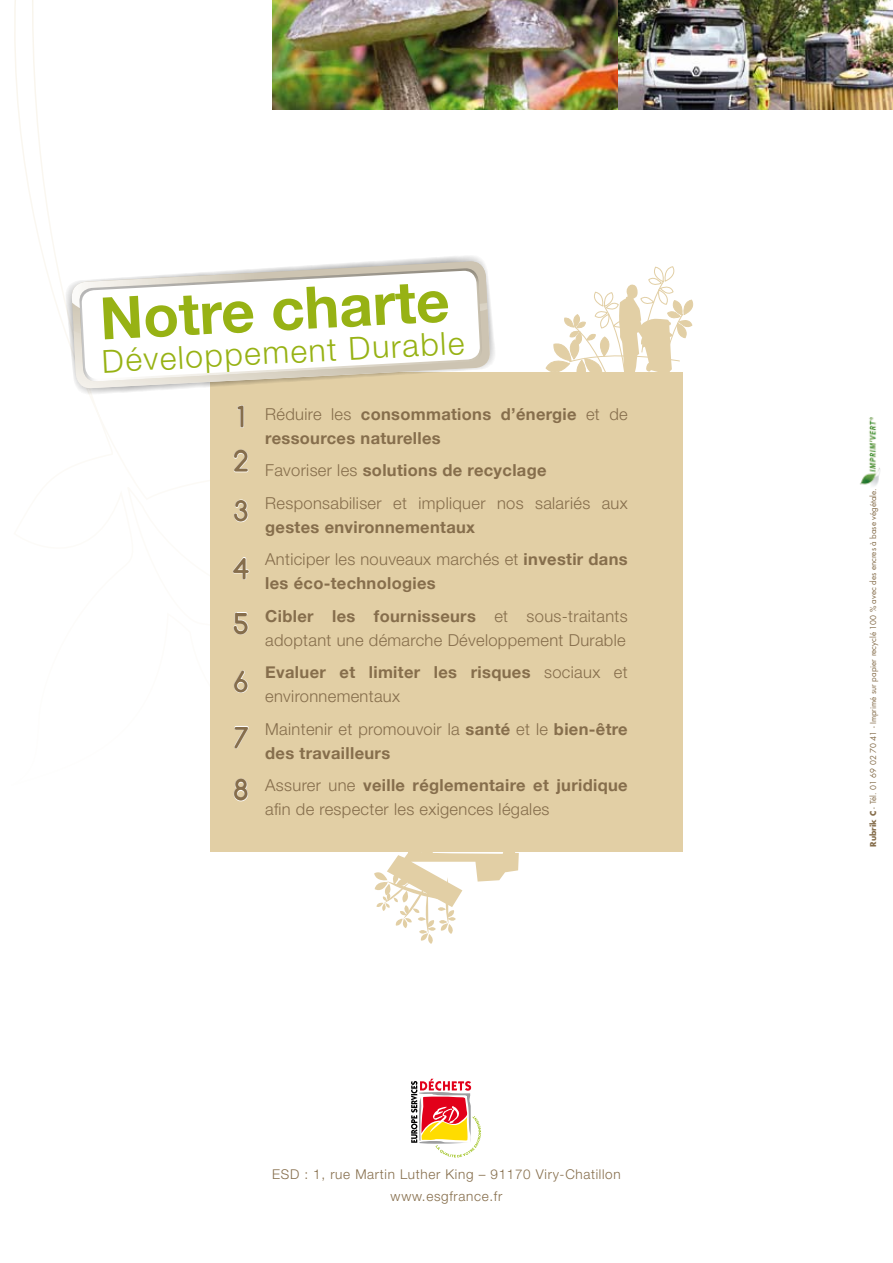
<style>
.page{position:relative;width:893px;height:1263px;background:#fff}
.page>*{position:absolute;margin:0;border:0;box-sizing:border-box;transform-origin:0 0}
.t1{font:700 58.5px "Helvetica Neue";color:#97b214}
.t2{font:300 31.8px "Helvetica Neue";color:#97b214}
.t3{font:700 29.85px/56.2px "Comfortaa";color:#866e4c}
.t4{font:300 16.5px/32.5px "Helvetica Neue";letter-spacing:.02em;color:#866e4c}
.t5{font:700 16.5px/32.5px "Helvetica Neue";letter-spacing:.02em;color:#866e4c}
.t6{font:300 13.5px/22.5px "Helvetica Neue";letter-spacing:.05em;color:#866e4c;text-align:center}
.t7{font:7.95px "Futura";color:#866e4c}
.s1{font-weight:300}
.s2{font-weight:700}
</style>
<div class="page">
<img style="left:860px;top:417px;width:20px;height:69px">
<div style="left:210px;top:372px;width:472px;height:479px;background:#e2cfa5"></div>
<svg style="left:237px;top:405px;width:7px;height:23px"></svg>
<svg style="left:234px;top:670px;width:14px;height:23px"></svg>
<svg style="left:234px;top:450px;width:14px;height:22px"></svg>
<svg style="left:234px;top:726px;width:14px;height:22px"></svg>
<svg style="left:234px;top:779px;width:14px;height:22px"></svg>
<svg style="left:234px;top:500px;width:14px;height:22px"></svg>
<svg style="left:233px;top:557px;width:16px;height:22px"></svg>
<svg style="left:233px;top:612px;width:15px;height:22px"></svg>
<svg style="left:64px;top:256px;width:431px;height:140px"></svg>
<svg style="left:71px;top:262px;width:419px;height:127px"></svg>
<svg style="left:411px;top:1079px;width:70px;height:78px"></svg>
<svg style="left:545px;top:266px;width:149px;height:122px"></svg>
<svg style="left:374px;top:851px;width:145px;height:93px"></svg>
<img style="left:617px;top:0;width:276px;height:110px">
<img style="left:272px;top:0;width:345px;height:110px">
<h1 class="t1" style="left:98px;top:283px;width:352px;rotate:-3deg">Notre charte</h1>
<h2 class="t2" style="left:101px;top:342px;width:364px;rotate:-3deg">Développement Durable</h2>
<h3 class="t3" style="left:237px;top:389px;width:10px">1</h3>
<h3 class="t3" style="left:234px;top:433px;width:16px">2</h3>
<h3 class="t3" style="left:233px;top:483px;width:18px;text-align:justify">3<br>4<br>5</h3>
<h3 class="t3" style="left:234px;top:654px;width:15px">6</h3>
<h3 class="t3" style="left:234px;top:711px;width:16px;line-height:52.7px">7<br>8</h3>
<p class="t5" style="left:265px;top:401px;width:364px;line-height:24px"><span class="s1">Réduire les</span> consommations d’énergie <span class="s1">et de </span>ressources naturelles</p>
<p class="t4" style="left:265px;top:454px;width:364px">Favoriser les <span class="s2">solutions de recyclage<br></span>Responsabiliser et impliquer nos salariés aux</p>
<p class="t5" style="left:265px;top:510px;width:364px">gestes environnementaux<br><span class="s1">Anticiper les nouveaux marchés et</span> investir dans</p>
<p class="t5" style="left:265px;top:567px;width:364px">les éco-technologies<br>Cibler les fournisseurs <span class="s1">et sous-traitants</span></p>
<p class="t4" style="left:265px;top:623px;width:364px">adoptant une démarche Développement Durable<br><span class="s2">Evaluer et limiter les risques</span> sociaux et</p>
<p class="t4" style="left:265px;top:680px;width:364px">environnementaux<br>Maintenir et promouvoir la <span class="s2">santé</span> et le <span class="s2">bien-être</span></p>
<p class="t5" style="left:265px;top:736px;width:364px">des travailleurs<br><span class="s1">Assurer une</span> veille réglementaire et juridique</p>
<p class="t4" style="left:265px;top:793px;width:286px">afin de respecter les exigences légales</p>
<p class="t6" style="left:272px;top:1162px;width:350px">ESD : 1, rue Martin Luther King – 91170 Viry-Chatillon www.esgfrance.fr</p>
<p class="t7" style="left:868px;top:847px;width:360px;rotate:-90deg"><span class="s2">Rubrik C</span> - Tél. 01 69 02 70 41 - Imprimé sur papier recyclé 100 % avec des encres à base végétale.</p>
</div>
